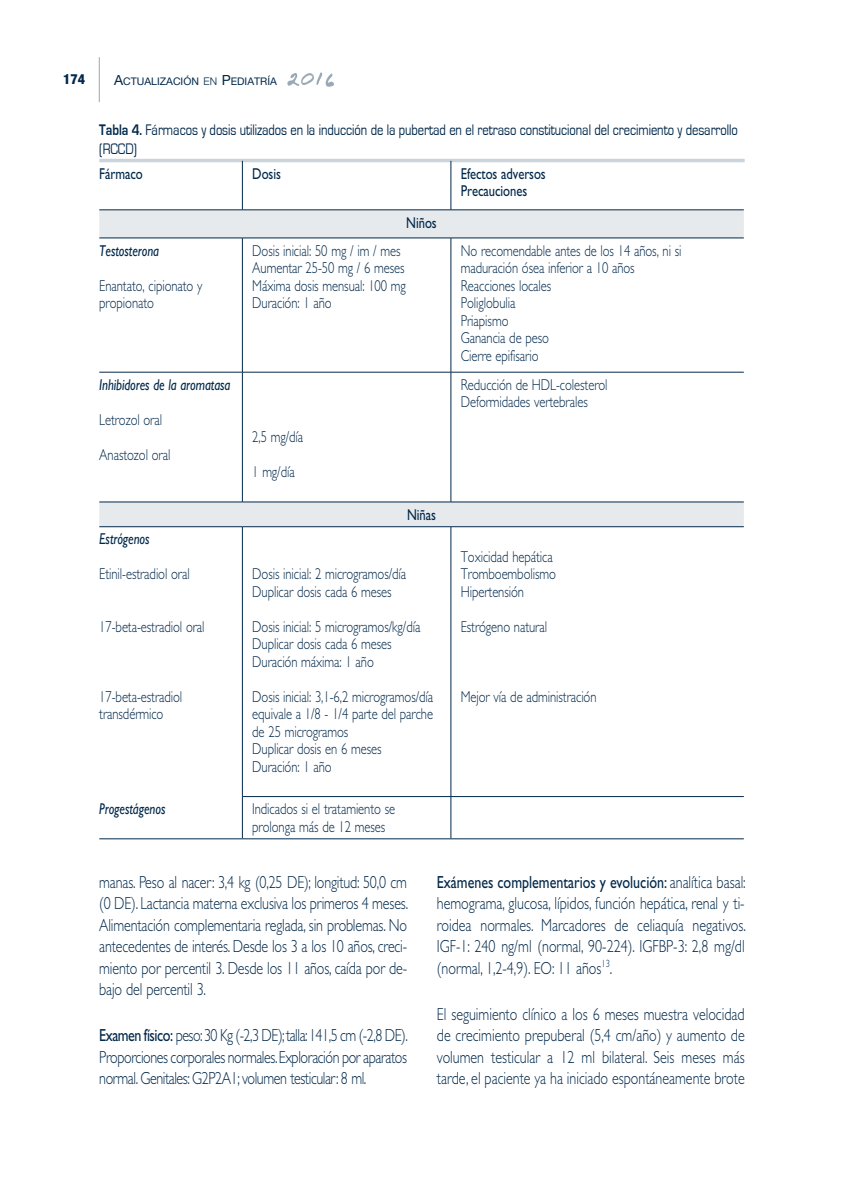
<style>
.page{position:relative;width:844px;height:1191px;background:#fff}
.page>*{position:absolute;margin:0;border:0;box-sizing:border-box;transform-origin:0 0}
.t1{font:300 17.5px/21.5px "Gill Sans Std";letter-spacing:-.005em;color:#00284a;text-align:justify;scale:.8 1}
.t2{font:300 15.75px/17.5px "Gill Sans Std";letter-spacing:-.005em;color:#00284a;scale:.8 1}
.t3{font:15.75px/19.2px "Eurostile";letter-spacing:-.005em;color:#00284a;scale:.8 1}
.t4{font:italic 15.75px "Gill Sans Std";letter-spacing:-.005em;color:#00284a;scale:.8 1}
.t5{font:15.75px/17.5px "Gill Sans Std";letter-spacing:-.005em;color:#00284a;scale:.8 1}
.t6{font:800 condensed 14px "Helvetica Neue LT Std";color:#00284a}
.t7{font:10.5px "Helvetica Neue LT Std";color:#00284a}
.s1{font-size:14px}
.s2{font-family:"Helvetica Neue";font-weight:300}
.s3{font-weight:700}
.s4{font-weight:400}
</style>
<div class="page">
<hr style="left:99px;top:57px;width:1px;height:45px;background:#99a9b7">
<svg style="left:287px;top:73px;width:47px;height:14px"></svg>
<hr style="left:99px;top:159px;width:645px;height:3px;background:#ccd4db">
<svg style="left:99px;top:210px;width:644px;height:316px"></svg>
<hr style="left:242px;top:161px;width:1px;height:49px;background:#00284a">
<hr style="left:450px;top:161px;width:1px;height:49px;background:#00284a">
<hr style="left:99px;top:209px;width:143px;height:1px;background:#00284a">
<hr style="left:242px;top:209px;width:209px;height:1px;background:#00284a">
<hr style="left:451px;top:209px;width:292px;height:1px;background:#00284a">
<hr style="left:99px;top:238px;width:143px;height:1px;background:#00284a">
<hr style="left:242px;top:238px;width:209px;height:1px;background:#00284a">
<hr style="left:242px;top:238px;width:1px;height:134px;background:#00284a">
<hr style="left:451px;top:238px;width:292px;height:1px;background:#00284a">
<hr style="left:450px;top:238px;width:1px;height:134px;background:#00284a">
<hr style="left:99px;top:372px;width:143px;height:1px;background:#00284a">
<hr style="left:242px;top:372px;width:209px;height:1px;background:#00284a">
<hr style="left:242px;top:372px;width:1px;height:130px;background:#00284a">
<hr style="left:451px;top:372px;width:292px;height:1px;background:#00284a">
<hr style="left:450px;top:372px;width:1px;height:130px;background:#00284a">
<hr style="left:99px;top:501px;width:143px;height:1px;background:#00284a">
<hr style="left:242px;top:501px;width:209px;height:1px;background:#00284a">
<hr style="left:451px;top:501px;width:292px;height:1px;background:#00284a">
<hr style="left:99px;top:526px;width:143px;height:1px;background:#00284a">
<hr style="left:242px;top:526px;width:209px;height:1px;background:#00284a">
<hr style="left:242px;top:527px;width:1px;height:269px;background:#00284a">
<hr style="left:451px;top:526px;width:292px;height:1px;background:#00284a">
<hr style="left:450px;top:527px;width:1px;height:269px;background:#00284a">
<hr style="left:242px;top:796px;width:1px;height:42px;background:#00284a">
<hr style="left:450px;top:796px;width:1px;height:42px;background:#00284a">
<hr style="left:242px;top:838px;width:209px;height:1px;background:#00284a">
<hr style="left:451px;top:838px;width:292px;height:1px;background:#00284a">
<hr style="left:99px;top:838px;width:143px;height:1px;background:#00284a">
<hr style="left:242px;top:796px;width:209px;height:1px;background:#00284a">
<hr style="left:451px;top:796px;width:292px;height:1px;background:#00284a">
<p class="t6" style="left:63px;top:71px;width:23px">174</p>
<p class="t7" style="left:114px;top:75px;width:164px"><span class="s1">A</span>CTUALIZACIÓN <span class="s2">en</span> <span class="s1">P</span>EDIATRÍA</p>
<p class="t3" style="left:99px;top:120px;width:799px"><span class="s3">Tabla 4.</span> Fármacos y dosis utilizados en la inducción de la pubertad en el retraso constitucional del crecimiento y desarrollo (RCCD)</p>
<p class="t5" style="left:99px;top:165px;width:56px">Fármaco</p>
<p class="t5" style="left:252px;top:165px;width:37px">Dosis</p>
<p class="t5" style="left:460px;top:165px;width:108px">Efectos adversos<br>Precauciones</p>
<p class="t5" style="left:406px;top:214px;width:40px">Niños</p>
<p class="t4" style="left:99px;top:241px;width:76px">Testosterona</p>
<p class="t2" style="left:99px;top:277px;width:130px">Enantato, cipionato y propionato</p>
<p class="t2" style="left:252px;top:242px;width:193px">Dosis inicial: 50 mg / im / mes<br>Aumentar 25-50 mg / 6 meses<br>Máxima dosis mensual: 100 mg<br>Duración: 1 año</p>
<p class="t2" style="left:460px;top:242px;width:277px">No recomendable antes de los 14 años, ni si maduración ósea inferior a 10 años<br>Reacciones locales<br>Poliglobulia<br>Priapismo<br>Ganancia de peso<br>Cierre epifisario</p>
<p class="t4" style="left:99px;top:375px;width:165px">Inhibidores de la aromatasa</p>
<p class="t2" style="left:99px;top:411px;width:80px">Letrozol oral</p>
<p class="t2" style="left:99px;top:446px;width:90px">Anastozol oral</p>
<p class="t4" style="left:99px;top:530px;width:64px">Estrógenos</p>
<p class="t2" style="left:99px;top:565px;width:115px">Etinil-estradiol oral</p>
<p class="t2" style="left:99px;top:618px;width:133px">17-beta-estradiol oral</p>
<p class="t2" style="left:99px;top:688px;width:105px">17-beta-estradiol transdérmico</p>
<p class="t2" style="left:252px;top:428px;width:65px">2,5 mg/día</p>
<p class="t2" style="left:252px;top:463px;width:55px">1 mg/día</p>
<p class="t5" style="left:407px;top:506px;width:38px">Niñas</p>
<p class="t2" style="left:252px;top:565px;width:194px">Dosis inicial: 2 microgramos/día<br>Duplicar dosis cada 6 meses</p>
<p class="t2" style="left:252px;top:618px;width:212px">Dosis inicial: 5 microgramos/kg/día<br>Duplicar dosis cada 6 meses<br>Duración máxima: 1 año</p>
<p class="t2" style="left:252px;top:688px;width:228px">Dosis inicial: 3,1-6,2 microgramos/día equivale a 1/8 - 1/4 parte del parche de 25 microgramos<br>Duplicar dosis en 6 meses<br>Duración: 1 año</p>
<p class="t4" style="left:99px;top:800px;width:84px">Progestágenos</p>
<p class="t2" style="left:252px;top:800px;width:180px">Indicados si el tratamiento se prolonga más de 12 meses</p>
<p class="t2" style="left:460px;top:376px;width:185px">Reducción de HDL-colesterol<br>Deformidades vertebrales</p>
<p class="t2" style="left:460px;top:548px;width:120px">Toxicidad hepática<br>Tromboembolismo<br>Hipertensión</p>
<p class="t2" style="left:460px;top:618px;width:109px">Estrógeno natural</p>
<p class="t2" style="left:460px;top:688px;width:171px">Mejor vía de administración</p>
<p class="t1" style="left:99px;top:871px;width:387px">manas. Peso al nacer: 3,4 kg (0,25 DE); longitud: 50,0 cm (0 DE). Lactancia materna exclusiva los primeros 4 meses.<br>Alimentación complementaria reglada, sin problemas. No antecedentes de interés. Desde los 3 a los 10 años, creci&shy;miento por percentil 3. Desde los 11 años, caída por de&shy;bajo del percentil 3.</p>
<p class="t1" style="left:99px;top:1024px;width:387px"><span class="s4">Examen físico:</span> peso: 30 Kg (-2,3 DE); talla: 141,5 cm (-2,8 DE).<br>Proporciones corporales normales. Exploración por aparatos normal. Genitales: G2P2A1; volumen testicular: 8 ml.</p>
<p class="t1" style="left:437px;top:871px;width:387px"><span class="s4">Exámenes complementarios y evolución:</span> analítica basal: hemograma, glucosa, lípidos, función hepática, renal y ti&shy;roidea normales. Marcadores de celiaquía negativos.<br>IGF-1: 240 ng/ml (normal, 90-224). IGFBP-3: 2,8 mg/dl (normal, 1,2-4,9). EO: 11 años<sup>13</sup>.</p>
<p class="t1" style="left:437px;top:1003px;width:386px">El seguimiento clínico a los 6 meses muestra velocidad de crecimiento prepuberal (5,4 cm/año) y aumento de volumen testicular a 12 ml bilateral. Seis meses más tarde, el paciente ya ha iniciado espontáneamente brote</p>
</div>
